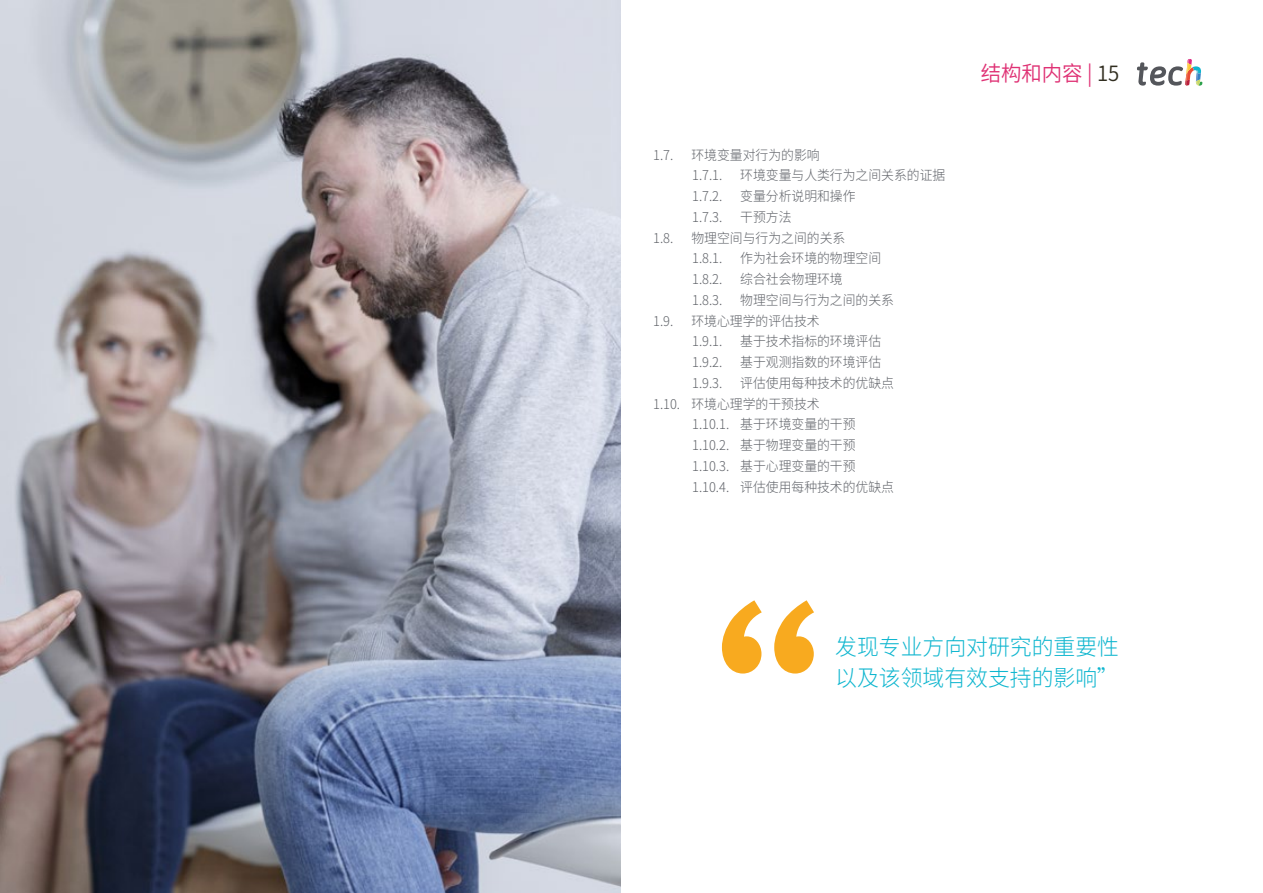
<style>
.page{position:relative;width:1263px;height:893px;background:#fff}
.page>*{position:absolute;margin:0;border:0;box-sizing:border-box;transform-origin:0 0}
.t1{font:300 22.5px/31.5px "Source Han Sans CN";color:#0fb6cf}
.t2{font:21px "Source Han Sans CN";color:#df3174}
.t3{font:300 13.5px/20.7px "Source Han Sans CN";color:#61646a;scale:.95 1}
.s1{color:#312e20}
</style>
<div class="page">
<img style="left:0;top:0;width:621px;height:893px">
<svg style="left:1137px;top:59px;width:65px;height:27px"></svg>
<svg style="left:722px;top:600px;width:92px;height:73px"></svg>
<p class="t3" style="left:653px;top:145px;width:23px">1.7.</p>
<p class="t3" style="left:691px;top:145px;width:136px">环境变量对行为的影响<br>1.7.1.</p>
<p class="t3" style="left:740px;top:165px;width:217px">环境变量与人类行为之间关系的证据</p>
<p class="t3" style="left:692px;top:186px;width:33px">1.7.2.</p>
<p class="t3" style="left:740px;top:186px;width:123px">变量分析说明和操作</p>
<p class="t3" style="left:692px;top:207px;width:33px">1.7.3.</p>
<p class="t3" style="left:740px;top:207px;width:55px">干预方法</p>
<p class="t3" style="left:653px;top:228px;width:23px">1.8.</p>
<p class="t3" style="left:691px;top:228px;width:164px">物理空间与行为之间的关系<br>1.8.1.</p>
<p class="t3" style="left:740px;top:248px;width:150px">作为社会环境的物理空间</p>
<p class="t3" style="left:692px;top:269px;width:33px">1.8.2.</p>
<p class="t3" style="left:740px;top:269px;width:110px">综合社会物理环境</p>
<p class="t3" style="left:692px;top:290px;width:33px">1.8.3.</p>
<p class="t3" style="left:740px;top:290px;width:164px">物理空间与行为之间的关系</p>
<p class="t3" style="left:653px;top:311px;width:23px">1.9.</p>
<p class="t3" style="left:691px;top:311px;width:136px">环境心理学的评估技术<br>1.9.1.</p>
<p class="t3" style="left:740px;top:331px;width:150px">基于技术指标的环境评估</p>
<p class="t3" style="left:692px;top:352px;width:33px">1.9.2.</p>
<p class="t3" style="left:740px;top:352px;width:150px">基于观测指数的环境评估</p>
<p class="t3" style="left:692px;top:373px;width:33px">1.9.3.</p>
<p class="t3" style="left:740px;top:373px;width:164px">评估使用每种技术的优缺点</p>
<p class="t3" style="left:653px;top:394px;width:177px">1.10. 环境心理学的干预技术</p>
<p class="t3" style="left:692px;top:414px;width:174px">1.10.1. 基于环境变量的干预</p>
<p class="t3" style="left:692px;top:435px;width:174px">1.10.2. 基于物理变量的干预</p>
<p class="t3" style="left:692px;top:456px;width:174px">1.10.3. 基于心理变量的干预</p>
<p class="t3" style="left:692px;top:477px;width:214px">1.10.4. 评估使用每种技术的优缺点</p>
<h2 class="t2" style="left:981px;top:61px;width:140px">结构和内容 | <span class="s1">15</span></h2>
<h1 class="t1" style="left:835px;top:631px;width:285px">发现专业方向对研究的重要性以及该领域有效支持的影响”</h1>
</div>
